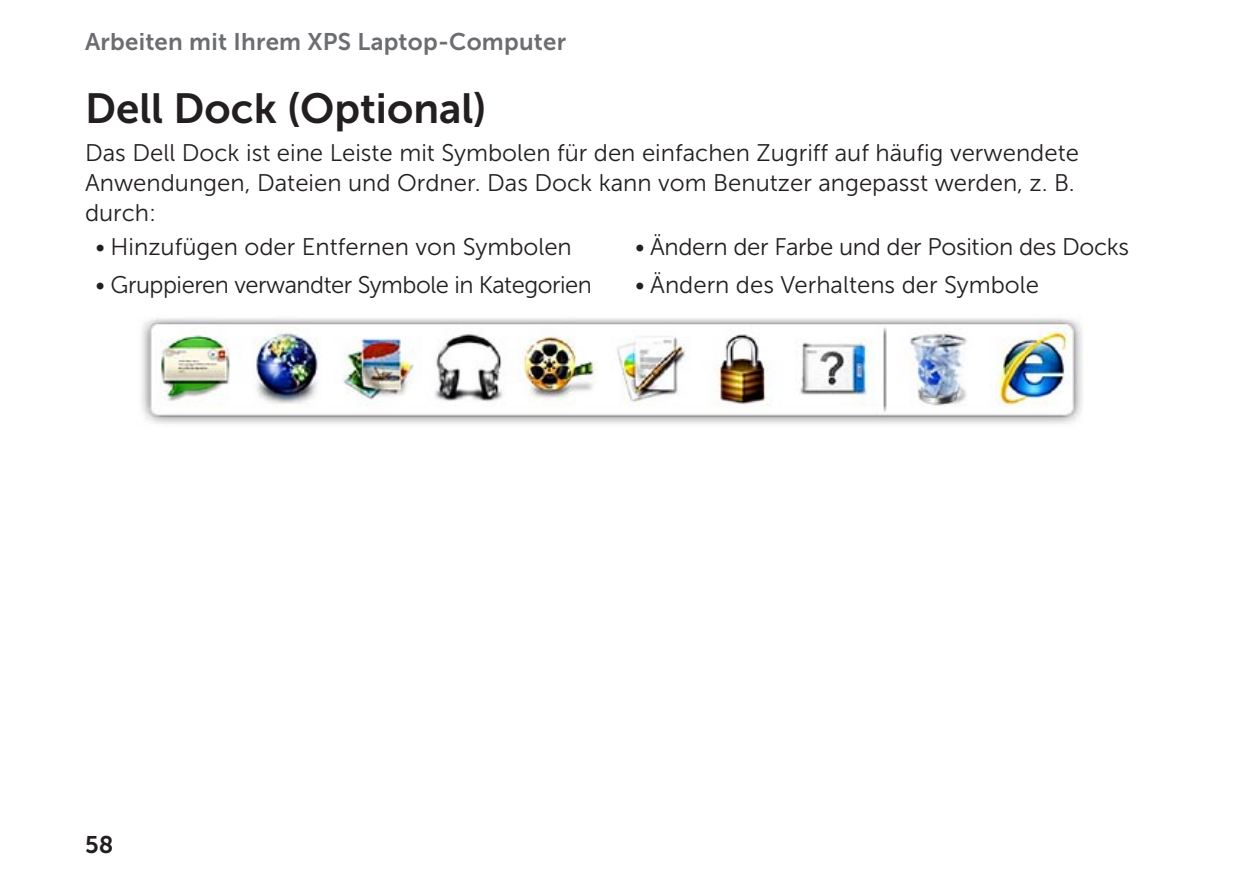
<style>
.page{position:relative;width:1259px;height:893px;background:#fff}
.page>*{position:absolute;margin:0;border:0;box-sizing:border-box;transform-origin:0 0}
.t1{font:42px "Museo Sans For Dell 700";color:#231f20}
.t2{font:24px/30px "Museo Sans For Dell 300";color:#231f20}
.t3{font:24px "Museo Sans For Dell 300";letter-spacing:-.02em;color:#231f20}
.t4{font:24px "Museo Sans For Dell 700";letter-spacing:.01em;color:#6c6d70}
.t5{font:24px "Museo Sans For Dell 700";color:#231f20}
</style>
<div class="page">
<img style="left:141px;top:318px;width:942px;height:106px">
<p class="t4" style="left:85px;top:28px;width:482px">Arbeiten mit Ihrem XPS Laptop-Computer</p>
<h1 class="t1" style="left:85px;top:85px;width:403px">Dell Dock (Optional)</h1>
<p class="t2" style="left:85px;top:138px;width:995px">Das Dell Dock ist eine Leiste mit Symbolen für den einfachen Zugriff auf häufig verwendete<br>Anwendungen, Dateien und Ordner. Das Dock kann vom Benutzer angepasst werden, z. B. durch:</p>
<p class="t2" style="left:96px;top:232px;width:478px">• Hinzufügen oder Entfernen von Symbolen</p>
<p class="t3" style="left:96px;top:272px;width:498px">• Gruppieren verwandter Symbole in Kategorien</p>
<p class="t2" style="left:635px;top:232px;width:495px">• Ändern der Farbe und der Position des Docks</p>
<p class="t2" style="left:635px;top:270px;width:405px">• Ändern des Verhaltens der Symbole</p>
<p class="t5" style="left:85px;top:831px;width:30px">58</p>
</div>
